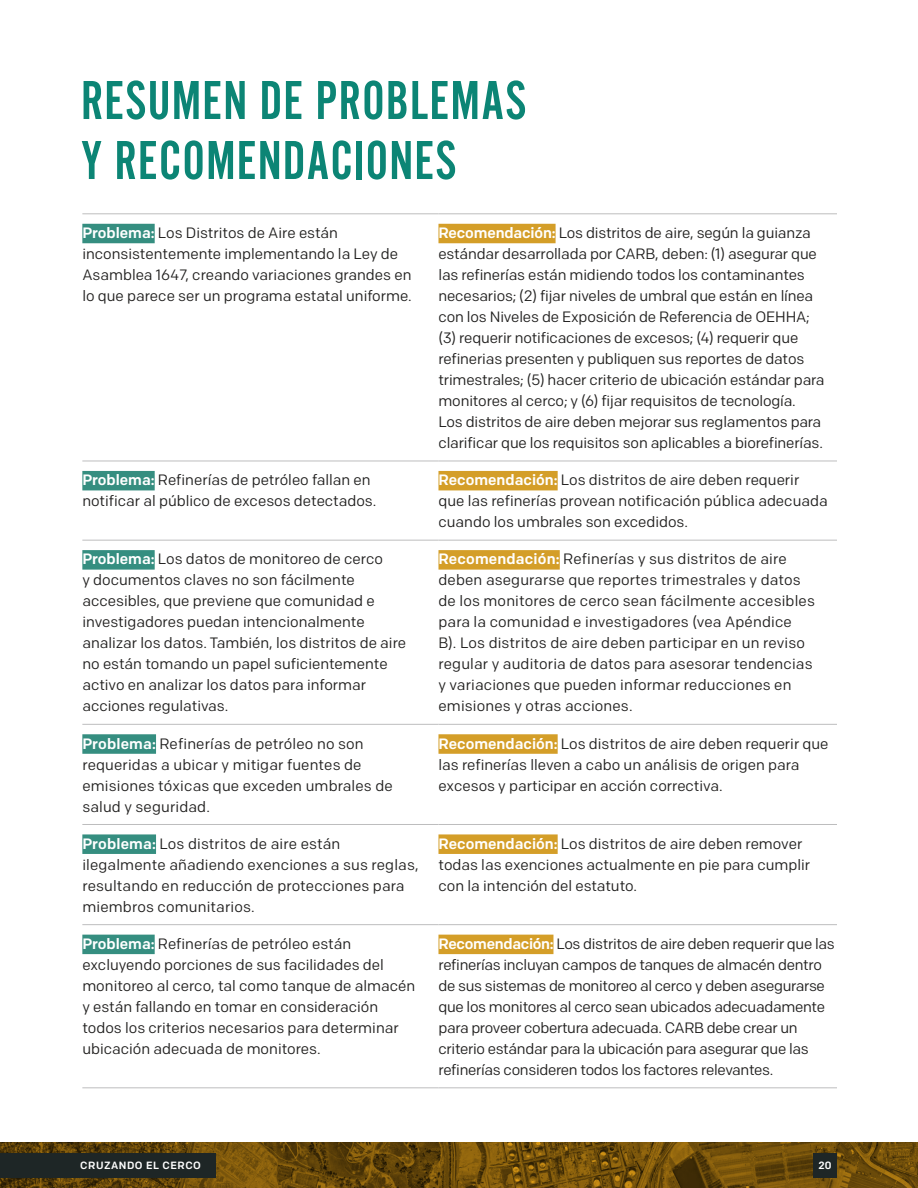
<style>
.page{position:relative;width:918px;height:1188px;background:#fff}
.page>*{position:absolute;margin:0;border:0;box-sizing:border-box;transform-origin:0 0}
.t1{font:57px/60px "Alternate Gothic Com No 2";letter-spacing:.02em;color:#0c8575}
.Body{font:15px/21px "Colfax";color:#201f1e}
.Body-2{font:15px/21px "Colfax";letter-spacing:-.02em;color:#201f1e}
.t2{font:500 10.5px "Colfax";letter-spacing:.05em;color:#fff}
.s1{font-weight:500;color:#fff}
</style>
<div class="page">
<svg style="left:0;top:1143px;width:918px;height:45px;background:#6c4c09"></svg>
<div style="left:0;top:1153px;width:216px;height:25px;background:#1e2626"></div>
<div style="left:813px;top:1153px;width:24px;height:25px;background:#1e2626"></div>
<hr style="left:82px;top:214px;width:356px;height:1px;background:#bdbdbe">
<hr style="left:438px;top:214px;width:399px;height:1px;background:#bdbdbe">
<hr style="left:82px;top:461px;width:356px;height:1px;background:#bdbdbe">
<hr style="left:438px;top:461px;width:399px;height:1px;background:#bdbdbe">
<hr style="left:82px;top:540px;width:356px;height:1px;background:#bdbdbe">
<hr style="left:438px;top:540px;width:399px;height:1px;background:#bdbdbe">
<hr style="left:82px;top:724px;width:356px;height:1px;background:#bdbdbe">
<hr style="left:438px;top:724px;width:399px;height:1px;background:#bdbdbe">
<hr style="left:82px;top:824px;width:356px;height:1px;background:#bdbdbe">
<hr style="left:438px;top:824px;width:399px;height:1px;background:#bdbdbe">
<hr style="left:82px;top:924px;width:356px;height:1px;background:#bdbdbe">
<hr style="left:438px;top:924px;width:399px;height:1px;background:#bdbdbe">
<hr style="left:82px;top:1088px;width:356px;height:1px;background:#bdbdbe">
<hr style="left:438px;top:1088px;width:399px;height:1px;background:#bdbdbe">
<div style="left:82px;top:224px;width:73px;height:19px;background:#358e80"></div>
<div style="left:438px;top:224px;width:118px;height:19px;background:#d49e28"></div>
<div style="left:82px;top:471px;width:73px;height:19px;background:#358e80"></div>
<div style="left:438px;top:471px;width:120px;height:19px;background:#d49e28"></div>
<div style="left:82px;top:550px;width:73px;height:20px;background:#358e80"></div>
<div style="left:438px;top:550px;width:122px;height:20px;background:#d49e28"></div>
<div style="left:82px;top:734px;width:74px;height:20px;background:#358e80"></div>
<div style="left:438px;top:734px;width:120px;height:20px;background:#d49e28"></div>
<div style="left:82px;top:834px;width:74px;height:20px;background:#358e80"></div>
<div style="left:438px;top:834px;width:120px;height:20px;background:#d49e28"></div>
<div style="left:82px;top:935px;width:73px;height:19px;background:#358e80"></div>
<div style="left:438px;top:935px;width:115px;height:19px;background:#d49e28"></div>
<h1 class="t1" style="left:81px;top:70px;width:447px">RESUMEN DE PROBLEMAS<br>Y RECOMENDACIONES</h1>
<p class="Body" style="left:82px;top:222px;width:331px"><span class="s1">Problema:</span> Los Distritos de Aire están inconsistentemente implementando la Ley de Asamblea 1647, creando variaciones grandes en lo que parece ser un programa estatal uniforme.</p>
<p class="Body" style="left:438px;top:222px;width:388px"><span class="s1">Recomendación:</span> Los distritos de aire, según la guianza estándar desarrollada por CARB, deben: (1) asegurar que las refinerías están midiendo todos los contaminantes necesarios; (2) fijar niveles de umbral que están en línea con los Niveles de Exposición de Referencia de OEHHA; (3) requerir notificaciones de excesos; (4) requerir que refinerias presenten y publiquen sus reportes de datos trimestrales; (5) hacer criterio de ubicación estándar para monitores al cerco; y (6) fijar requisitos de tecnología.<br>Los distritos de aire deben mejorar sus reglamentos para clarificar que los requisitos son aplicables a biorefinerías.</p>
<p class="Body" style="left:82px;top:469px;width:296px"><span class="s1">Problema:</span> Refinerías de petróleo fallan en notificar al público de excesos detectados.</p>
<p class="Body" style="left:438px;top:469px;width:391px"><span class="s1">Recomendación:</span> Los distritos de aire deben requerir que las refinerías provean notificación pública adecuada cuando los umbrales son excedidos.</p>
<p class="Body" style="left:82px;top:549px;width:325px"><span class="s1">Problema:</span> Los datos de monitoreo de cerco<br>y documentos claves no son fácilmente accesibles, que previene que comunidad e investigadores puedan intencionalmente analizar los datos. También, los distritos de aire no están tomando un papel suficientemente activo en analizar los datos para informar acciones regulativas.</p>
<p class="Body" style="left:438px;top:549px;width:378px"><span class="s1">Recomendación:</span> Refinerías y sus distritos de aire deben asegurarse que reportes trimestrales y datos de los monitores de cerco sean fácilmente accesibles para la comunidad e investigadores (vea Apéndice<br>B). Los distritos de aire deben participar en un reviso regular y auditoria de datos para asesorar tendencias y variaciones que pueden informar reducciones en emisiones y otras acciones.</p>
<p class="Body" style="left:82px;top:733px;width:312px"><span class="s1">Problema:</span> Refinerías de petróleo no son requeridas a ubicar y mitigar fuentes de emisiones tóxicas que exceden umbrales de salud y seguridad.</p>
<p class="Body" style="left:438px;top:733px;width:392px"><span class="s1">Recomendación:</span> Los distritos de aire deben requerir que las refinerías lleven a cabo un análisis de origen para excesos y participar en acción correctiva.</p>
<p class="Body" style="left:82px;top:833px;width:338px"><span class="s1">Problema:</span> Los distritos de aire están ilegalmente añadiendo exenciones a sus reglas, resultando en reducción de protecciones para miembros comunitarios.</p>
<p class="Body" style="left:438px;top:833px;width:373px"><span class="s1">Recomendación:</span> Los distritos de aire deben remover todas las exenciones actualmente en pie para cumplir con la intención del estatuto.</p>
<p class="Body" style="left:82px;top:933px;width:334px"><span class="s1">Problema:</span> Refinerías de petróleo están excluyendo porciones de sus facilidades del monitoreo al cerco, tal como tanque de almacén y están fallando en tomar en consideración todos los criterios necesarios para determinar ubicación adecuada de monitores.</p>
<p class="Body-2" style="left:438px;top:933px;width:398px"><span class="s1">Recomendación:</span> Los distritos de aire deben requerir que las refinerías incluyan campos de tanques de almacén dentro de sus sistemas de monitoreo al cerco y deben asegurarse que los monitores al cerco sean ubicados adecuadamente para proveer cobertura adecuada. CARB debe crear un criterio estándar para la ubicación para asegurar que las refinerías consideren todos los factores relevantes.</p>
<p class="t2" style="left:80px;top:1159px;width:122px">CRUZANDO EL CERCO</p>
<p class="t2" style="left:818px;top:1159px;width:15px">20</p>
</div>
